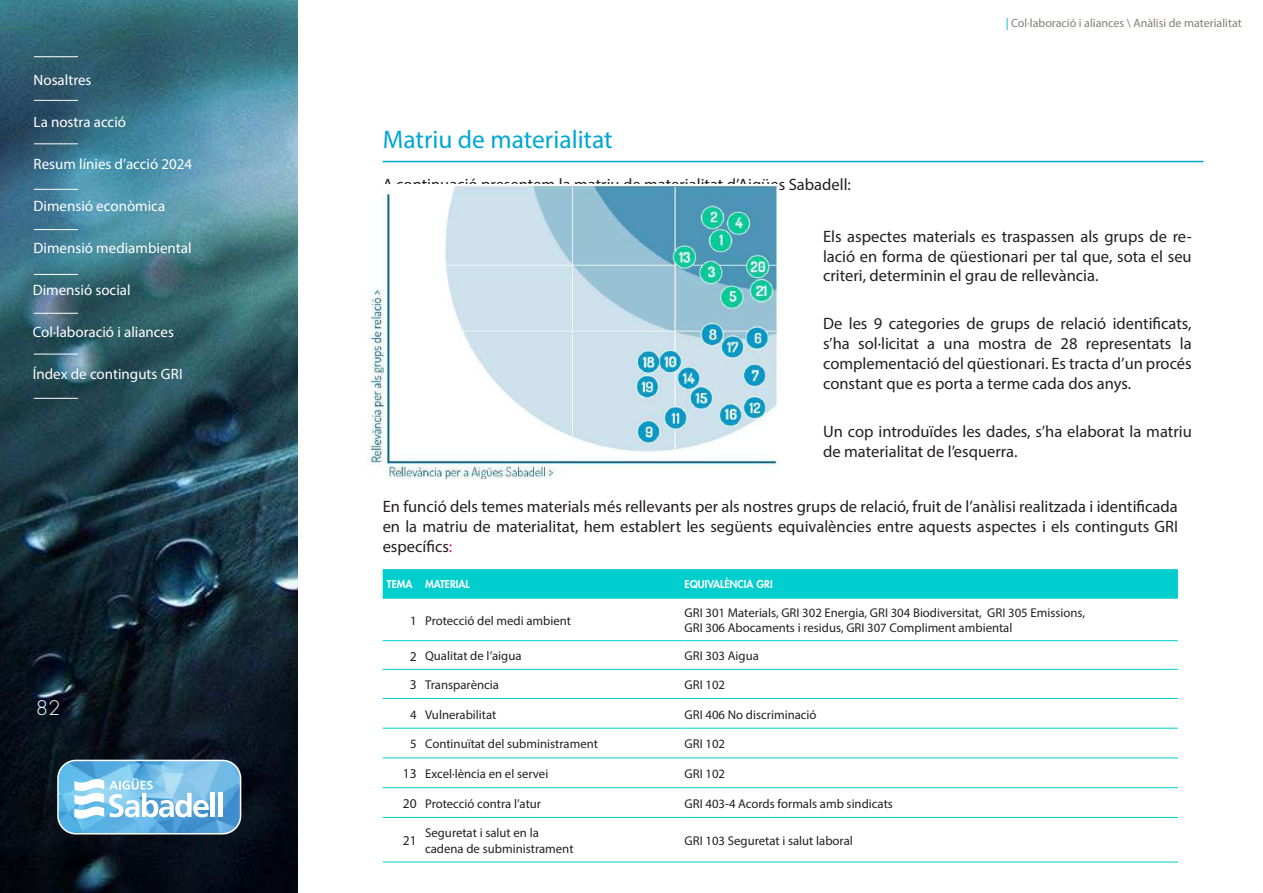
<style>
.page{position:relative;width:1263px;height:893px;background:#fff}
.page>*{position:absolute;margin:0;border:0;box-sizing:border-box;transform-origin:0 0}
.t1{font:25.5px "Myriad Pro";color:#00a6d6}
.t2{font:300 19.5px "Futura Std";color:#fff}
.t3{font:16.5px/19.8px "Myriad Pro";color:#231f20;text-align:justify}
.t4{font:15px "Myriad Pro";color:#fff}
.t5{font:13.5px "Myriad Pro";color:#231f20}
.t6{font:12.75px/15.3px "Myriad Pro";color:#231f20}
.t7{font:12px "Myriad Pro";color:#867d77}
.t8{font:800 10.5px "Futura Std";color:#fff}
.s1{color:#00add8}
.s2{color:#ed028c}
.s3{font-size:13.5px}
</style>
<div class="page">
<hr style="left:383px;top:161px;width:820px;height:1px;background:#00a6d6">
<img style="left:368px;top:185px;width:410px;height:293px">
<div style="left:383px;top:569px;width:795px;height:29px;background:#00cdcd"></div>
<hr style="left:383px;top:598px;width:42px;height:1px;background:#00cdcd">
<hr style="left:425px;top:598px;width:260px;height:1px;background:#00cdcd">
<hr style="left:685px;top:598px;width:493px;height:1px;background:#00cdcd">
<hr style="left:383px;top:640px;width:42px;height:1px;background:#00cdcd">
<hr style="left:425px;top:640px;width:260px;height:1px;background:#00cdcd">
<hr style="left:685px;top:640px;width:493px;height:1px;background:#00cdcd">
<hr style="left:383px;top:669px;width:42px;height:1px;background:#00cdcd">
<hr style="left:425px;top:669px;width:260px;height:1px;background:#00cdcd">
<hr style="left:685px;top:669px;width:493px;height:1px;background:#00cdcd">
<hr style="left:383px;top:698px;width:42px;height:1px;background:#00cdcd">
<hr style="left:425px;top:698px;width:260px;height:1px;background:#00cdcd">
<hr style="left:685px;top:698px;width:493px;height:1px;background:#00cdcd">
<hr style="left:383px;top:728px;width:42px;height:1px;background:#00cdcd">
<hr style="left:425px;top:728px;width:260px;height:1px;background:#00cdcd">
<hr style="left:685px;top:728px;width:493px;height:1px;background:#00cdcd">
<hr style="left:383px;top:757px;width:42px;height:1px;background:#00cdcd">
<hr style="left:425px;top:757px;width:260px;height:1px;background:#00cdcd">
<hr style="left:685px;top:757px;width:493px;height:1px;background:#00cdcd">
<hr style="left:383px;top:787px;width:42px;height:1px;background:#00cdcd">
<hr style="left:425px;top:787px;width:260px;height:1px;background:#00cdcd">
<hr style="left:685px;top:787px;width:493px;height:1px;background:#00cdcd">
<hr style="left:383px;top:817px;width:42px;height:1px;background:#00cdcd">
<hr style="left:425px;top:817px;width:260px;height:1px;background:#00cdcd">
<hr style="left:685px;top:817px;width:493px;height:1px;background:#00cdcd">
<hr style="left:383px;top:862px;width:42px;height:1px;background:#00cdcd">
<hr style="left:425px;top:862px;width:260px;height:1px;background:#00cdcd">
<hr style="left:685px;top:862px;width:493px;height:1px;background:#00cdcd">
<img style="left:0;top:0;width:298px;height:893px">
<hr style="left:34px;top:100px;width:44px;height:1px;background:#fff">
<hr style="left:34px;top:56px;width:44px;height:1px;background:#fff">
<hr style="left:34px;top:229px;width:44px;height:1px;background:#fff">
<hr style="left:34px;top:143px;width:44px;height:1px;background:#fff">
<hr style="left:34px;top:189px;width:44px;height:1px;background:#fff">
<hr style="left:34px;top:274px;width:44px;height:1px;background:#fff">
<hr style="left:34px;top:313px;width:44px;height:1px;background:#fff">
<hr style="left:34px;top:354px;width:44px;height:1px;background:#fff">
<hr style="left:34px;top:398px;width:44px;height:1px;background:#fff">
<img style="left:58px;top:760px;width:183px;height:74px">
<div style="left:57px;top:760px;width:184px;height:74px;border:2px solid #fff;border-radius:18px"></div>
<svg style="left:74px;top:778px;width:135px;height:41px"></svg>
<hr style="left:211px;top:793px;width:4px;height:24px;background:#fff">
<hr style="left:218px;top:793px;width:4px;height:24px;background:#fff">
<p class="t4" style="left:34px;top:71px;width:59px">Nosaltres</p>
<p class="t4" style="left:34px;top:113px;width:94px">La nostra acció</p>
<p class="t4" style="left:34px;top:155px;width:160px">Resum línies d’acció 2024</p>
<p class="t4" style="left:34px;top:197px;width:133px">Dimensió econòmica</p>
<p class="t4" style="left:34px;top:239px;width:160px">Dimensió mediambiental</p>
<p class="t4" style="left:33px;top:281px;width:99px">Dimensió social</p>
<p class="t4" style="left:33px;top:323px;width:143px">Col·laboració i aliances</p>
<p class="t4" style="left:33px;top:365px;width:152px">Índex de continguts GRI</p>
<p class="t2" style="left:36px;top:696px;width:26px">82</p>
<h1 class="t1" style="left:383px;top:124px;width:231px">Matriu de materialitat</h1>
<p class="t3" style="left:383px;top:174px;width:470px">A continuació presentem la matriu de materialitat d’Aigües Sabadell:</p>
<p class="t7" style="left:1006px;top:16px;width:237px"><span class="s1">|</span> Col·laboració i aliances \ Anàlisi de materialitat</p>
<p class="t3" style="left:823px;top:226px;width:370px">Els aspectes materials es traspassen als grups de re&shy;lació en forma de qüestionari per tal que, sota el seu criteri, determinin el grau de rellevància.</p>
<p class="t3" style="left:823px;top:314px;width:370px">De les 9 categories de grups de relació identificats, s’ha sol·licitat a una mostra de 28 representats la complementació del qüestionari. Es tracta d’un procés constant que es porta a terme cada dos anys.</p>
<p class="t3" style="left:823px;top:421px;width:370px">Un cop introduïdes les dades, s’ha elaborat la matriu de materialitat de l’esquerra.</p>
<p class="t3" style="left:383px;top:497px;width:797px">En funció dels temes materials més rellevants per als nostres grups de relació, fruit de l’anàlisi realitzada i identificada en la matriu de materialitat, hem establert les següents equivalències entre aquests aspectes i els continguts GRI específics<span class="s2">:</span></p>
<p class="t8" style="left:387px;top:577px;width:84px">TEMA MATERIAL</p>
<p class="t8" style="left:685px;top:577px;width:90px">EQUIVALÈNCIA GRI</p>
<p class="t6" style="left:410px;top:612px;width:163px">1 Protecció del medi ambient</p>
<p class="t6" style="left:685px;top:605px;width:402px">GRI 301 Materials, GRI 302 Energia, GRI 304 Biodiversitat, GRI 305 Emissions,<br>GRI 306 Abocaments i residus, GRI 307 Compliment ambiental</p>
<p class="t6" style="left:410px;top:648px;width:113px"><span class="s3">2</span> Qualitat de l’aigua</p>
<p class="t6" style="left:685px;top:648px;width:76px">GRI 303 Aigua</p>
<p class="t6" style="left:410px;top:677px;width:91px"><span class="s3">3</span> Transparència</p>
<p class="t6" style="left:685px;top:677px;width:42px">GRI 102</p>
<p class="t6" style="left:410px;top:706px;width:88px">4 Vulnerabilitat</p>
<p class="t6" style="left:685px;top:706px;width:133px">GRI 406 No discriminació</p>
<p class="t6" style="left:410px;top:736px;width:189px">5 Continuïtat del subministrament</p>
<p class="t6" style="left:685px;top:736px;width:42px">GRI 102</p>
<p class="t6" style="left:403px;top:766px;width:147px"><span class="s3">13</span> Excel·lència en el servei</p>
<p class="t6" style="left:685px;top:766px;width:42px">GRI 102</p>
<p class="t6" style="left:403px;top:796px;width:140px"><span class="s3">20</span> Protecció contra l’atur</p>
<p class="t6" style="left:685px;top:796px;width:210px">GRI 403-4 Acords formals amb sindicats</p>
<p class="t5" style="left:403px;top:832px;width:15px">21</p>
<p class="t6" style="left:425px;top:825px;width:150px">Seguretat i salut en la cadena de subministrament</p>
<p class="t6" style="left:685px;top:833px;width:170px">GRI 103 Seguretat i salut laboral</p>
</div>
